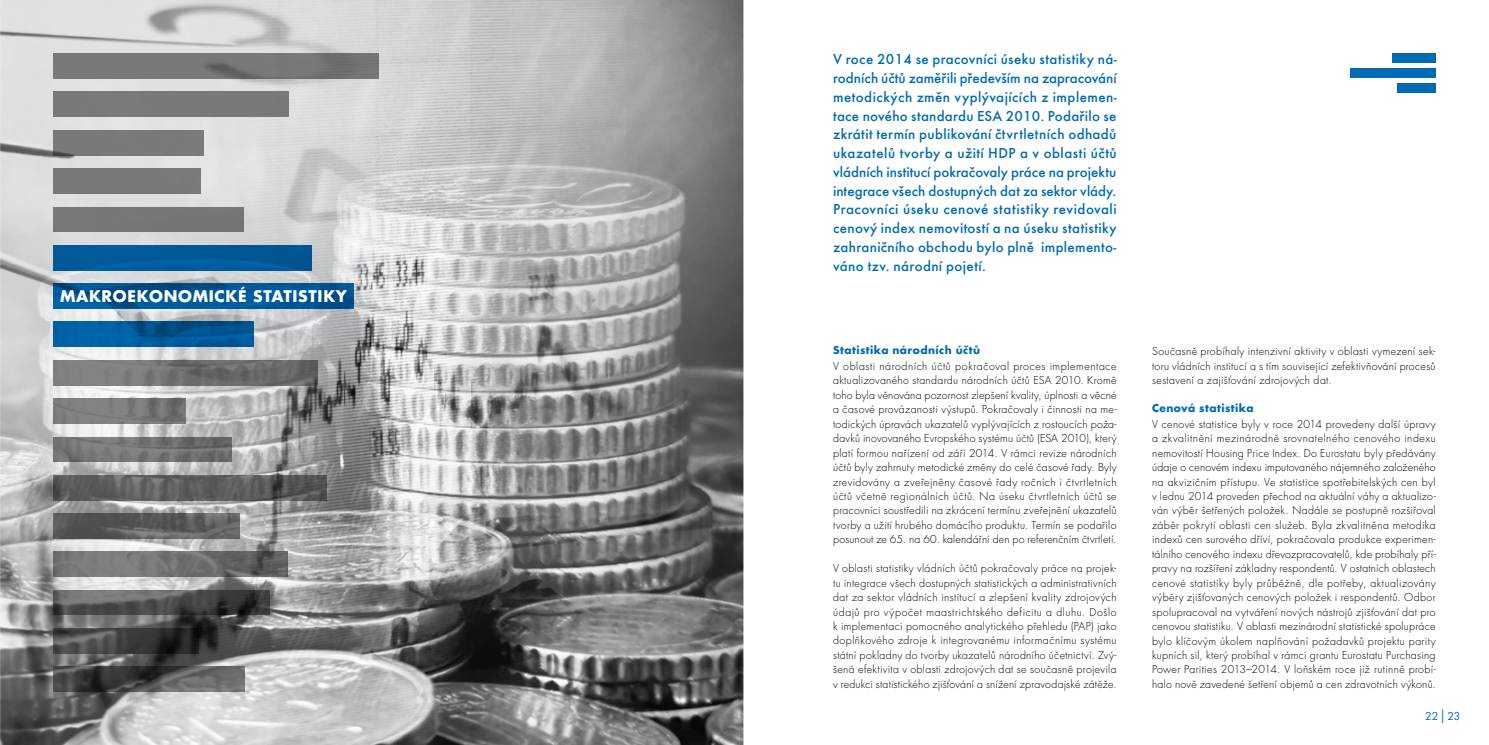
<style>
.page{position:relative;width:1489px;height:745px;background:#fff}
.page>*{position:absolute;margin:0;border:0;box-sizing:border-box;transform-origin:0 0}
.t1{font:700 15.62px "Futura CE";letter-spacing:.045em;color:#fff}
.t2{font:500 15px/18.8px "Futura";letter-spacing:.02em;color:#006ab3;text-align:justify}
.t3{font:10.62px/14.5px "Futura CE Light";letter-spacing:.02em;color:#000;text-align:justify}
.t4{font:700 10.62px "Futura CE";letter-spacing:.045em;color:#006ab3}
.t5{font:10.62px "Futura CE Book";color:#006ab3}
.s1{font-size:18px}
</style>
<div class="page">
<div style="left:1392px;top:53px;width:43px;height:10px;background:#006ab3"></div>
<div style="left:1350px;top:68px;width:85px;height:10px;background:#006ab3"></div>
<div style="left:1396px;top:83px;width:39px;height:10px;background:#006ab3"></div>
<img style="left:0;top:0;width:743px;height:744px">
<img style="left:54px;top:360px;width:263px;height:25px">
<img style="left:53px;top:284px;width:301px;height:24px">
<img style="left:53px;top:398px;width:132px;height:25px">
<img style="left:53px;top:437px;width:179px;height:25px">
<div style="left:53px;top:92px;width:236px;height:25px;background:#78797b"></div>
<div style="left:53px;top:207px;width:190px;height:25px;background:#767779"></div>
<div style="left:53px;top:130px;width:151px;height:25px;background:#78797b"></div>
<img style="left:53px;top:245px;width:259px;height:25px">
<img style="left:53px;top:321px;width:200px;height:25px">
<div style="left:53px;top:169px;width:147px;height:24px;background:#78797a"></div>
<img style="left:53px;top:475px;width:273px;height:25px">
<img style="left:53px;top:513px;width:186px;height:25px">
<img style="left:53px;top:551px;width:234px;height:25px">
<img style="left:53px;top:666px;width:191px;height:25px">
<img style="left:53px;top:590px;width:217px;height:24px">
<img style="left:53px;top:628px;width:146px;height:25px">
<img style="left:53px;top:54px;width:325px;height:24px">
<h1 class="t1" style="left:60px;top:286px;width:288px">MAKROEKONOMIcKÉ STATISTIKY</h1>
<p class="t2" style="left:833px;top:50px;width:285px">V roce 2014 se pracovníci úseku statistiky ná&shy;rodních účtů zaměřili především na zapracování metodických změn vyplývajících z implemen&shy;tace nového standardu ESA 2010. Podařilo se zkrátit termín publikování čtvrtletních odhadů ukazatelů tvorby a užití HDP a v oblasti účtů vládních institucí pokračovaly práce na projektu integrace všech dostupných dat za sektor vlády.<br>Pracovníci úseku cenové statistiky revidovali cenový index nemovitostí a na úseku statistiky zahraničního obchodu bylo plně implemento&shy;váno tzv. národní pojetí.</p>
<p class="t4" style="left:833px;top:343px;width:148px">Statistika národních účtů</p>
<p class="t3" style="left:833px;top:359px;width:285px">V oblasti národních účtů pokračoval proces implementace aktualizovaného standardu národních účtů ESA 2010. Kromě toho byla věnována pozornost zlepšení kvality, úplnosti a věcné a časové provázanosti výstupů. Pokračovaly i činnosti na me&shy;todických úpravách ukazatelů vyplývajících z rostoucích poža&shy;davků inovovaného Evropského systému účtů (ESA 2010), který platí formou nařízení od září 2014. V rámci revize národních účtů byly zahrnuty metodické změny do celé časové řady. Byly zrevidovány a zveřejněny časové řady ročních i čtvrtletních účtů včetně regionálních účtů. Na úseku čtvrtletních účtů se pracovníci soustředili na zkrácení termínu zveřejnění ukazatelů tvorby a užití hrubého domácího produktu. Termín se podařilo posunout ze 65. na 60. kalendářní den po referenčním čtvrtletí.</p>
<p class="t3" style="left:833px;top:561px;width:285px">V oblasti statistiky vládních účtů pokračovaly práce na projek&shy;tu integrace všech dostupných statistických a administrativních dat za sektor vládních institucí a zlepšení kvality zdrojových údajů pro výpočet maastrichtského deficitu a dluhu. Došlo k implementaci pomocného analytického přehledu (PAP) jako doplňkového zdroje k integrovanému informačnímu systému státní pokladny do tvorby ukazatelů národního účetnictví. Zvý&shy;šená efektivita v oblasti zdrojových dat se současně projevila v redukci statistického zjišťování a snížení zpravodajské zátěže.</p>
<p class="t3" style="left:1152px;top:345px;width:285px">Současně probíhaly intenzivní aktivity v oblasti vymezení sek&shy;toru vládních institucí a s tím související zefektivňování procesů sestavení a zajišťování zdrojových dat.</p>
<p class="t4" style="left:1152px;top:401px;width:103px">cenová statistika</p>
<p class="t3" style="left:1152px;top:417px;width:285px">V cenové statistice byly v roce 2014 provedeny další úpravy a zkvalitnění mezinárodně srovnatelného cenového indexu nemovitostí Housing Price Index. Do Eurostatu byly předávány údaje o cenovém indexu imputovaného nájemného založeného na akvizičním přístupu. Ve statistice spotřebitelských cen byl v lednu 2014 proveden přechod na aktuální váhy a aktualizo&shy;ván výběr šetřených položek. Nadále se postupně rozšiřoval záběr pokrytí oblasti cen služeb. Byla zkvalitněna metodika indexů cen surového dříví, pokračovala produkce experimen&shy;tálního cenového indexu dřevozpracovatelů, kde probíhaly pří&shy;pravy na rozšíření základny respondentů. V ostatních oblastech cenové statistiky byly průběžně, dle potřeby, aktualizovány výběry zjišťovaných cenových položek i respondentů. Odbor spolupracoval na vytváření nových nástrojů zjišťování dat pro cenovou statistiku. V oblasti mezinárodní statistické spolupráce bylo klíčovým úkolem naplňování požadavků projektu parity kupních sil, který probíhal v rámci grantu Eurostatu Purchasing Power Parities 2013–2014. V loňském roce již rutinně probí&shy;halo nově zavedené šetření objemů a cen zdravotních výkonů.</p>
<p class="t5" style="left:1425px;top:709px;width:37px">22 <span class="s1">I</span> 23</p>
</div>
